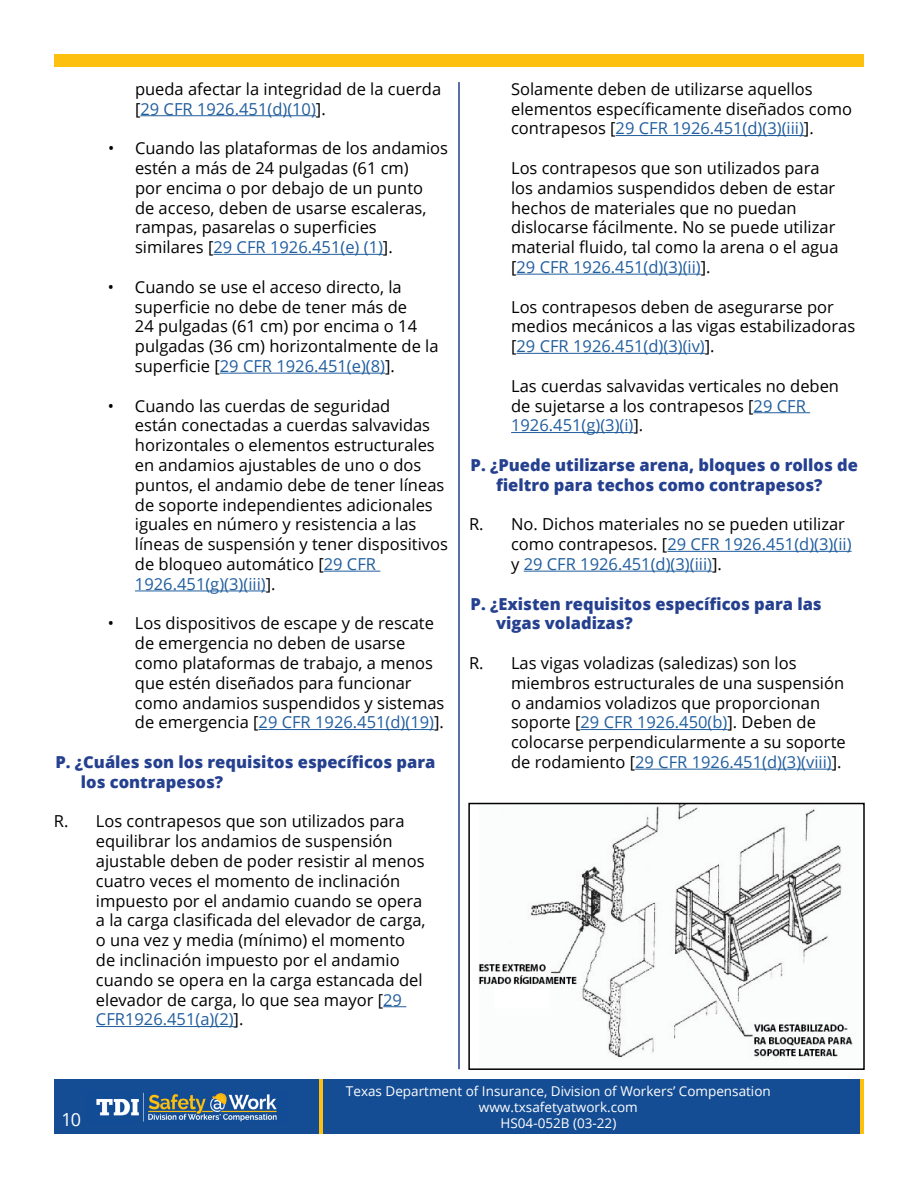
<style>
.page{position:relative;width:918px;height:1188px;background:#fff}
.page>*{position:absolute;margin:0;border:0;box-sizing:border-box;transform-origin:0 0}
.t1{font:18px "Open Sans";color:#fff}
.t2{font:16.5px/19.8px "Open Sans";color:#000}
.t3{font:800 16.5px/19.8px "Open Sans";color:#25408f}
.t4{font:13.5px/16.2px "Open Sans";color:#fff;text-align:center}
.s1{color:#215e9e}
</style>
<div class="page">
<img style="left:478px;top:806px;width:375px;height:252px">
<div style="left:468px;top:803px;width:397px;height:267px;border:2px solid #000"></div>
<div style="left:54px;top:1080px;width:810px;height:54px;background:#154d94"></div>
<img style="left:96px;top:1092px;width:181px;height:30px">
<hr style="left:860px;top:1080px;width:4px;height:54px;background:#fec00f">
<hr style="left:319px;top:1080px;width:4px;height:54px;background:#fec00f">
<hr style="left:458px;top:82px;width:2px;height:987px;background:#25408f">
<div style="left:54px;top:54px;width:810px;height:13px;background:#fec00f"></div>
<hr style="left:140px;top:115px;width:176px;height:1px;background:#215e9e">
<hr style="left:213px;top:254px;width:170px;height:1px;background:#215e9e">
<hr style="left:220px;top:373px;width:165px;height:1px;background:#215e9e">
<hr style="left:324px;top:571px;width:56px;height:1px;background:#215e9e">
<hr style="left:135px;top:591px;width:131px;height:1px;background:#215e9e">
<hr style="left:259px;top:729px;width:175px;height:1px;background:#215e9e">
<svg style="left:383px;top:1006px;width:23px;height:1px"></svg>
<hr style="left:96px;top:1026px;width:138px;height:1px;background:#215e9e">
<hr style="left:616px;top:135px;width:188px;height:1px;background:#215e9e">
<hr style="left:517px;top:274px;width:184px;height:1px;background:#215e9e">
<hr style="left:517px;top:353px;width:188px;height:1px;background:#215e9e">
<hr style="left:754px;top:412px;width:56px;height:1px;background:#215e9e">
<hr style="left:511px;top:432px;width:122px;height:1px;background:#215e9e">
<hr style="left:667px;top:551px;width:185px;height:1px;background:#215e9e">
<hr style="left:524px;top:571px;width:188px;height:1px;background:#215e9e">
<hr style="left:581px;top:729px;width:146px;height:1px;background:#215e9e">
<hr style="left:635px;top:769px;width:197px;height:1px;background:#215e9e">
<p class="t2" style="left:135px;top:78px;width:308px">pueda afectar la integridad de la cuerda [<span class="s1">29 CFR 1926.451(d)(10)</span>].</p>
<p class="t2" style="left:135px;top:138px;width:315px;text-indent:-27px">• Cuando las plataformas de los andamios estén a más de 24 pulgadas (61 cm)<br>por encima o por debajo de un punto<br>de acceso, deben de usarse escaleras, rampas, pasarelas o superficies similares [<span class="s1">29 CFR 1926.451(e) (1)</span>].</p>
<p class="t2" style="left:135px;top:276px;width:305px;text-indent:-27px">• Cuando se use el acceso directo, la superficie no debe de tener más de<br>24 pulgadas (61 cm) por encima o 14 pulgadas (36 cm) horizontalmente de la superficie [<span class="s1">29 CFR 1926.451(e)(8)</span>].</p>
<p class="t2" style="left:135px;top:395px;width:315px;text-indent:-27px">• Cuando las cuerdas de seguridad<br>están conectadas a cuerdas salvavidas horizontales o elementos estructurales en andamios ajustables de uno o dos puntos, el andamio debe de tener líneas de soporte independientes adicionales iguales en número y resistencia a las líneas de suspensión y tener dispositivos de bloqueo automático [<span class="s1">29 CFR 1926.451(g)(3)(iii)</span>].</p>
<p class="t2" style="left:135px;top:613px;width:311px;text-indent:-27px">• Los dispositivos de escape y de rescate de emergencia no deben de usarse como plataformas de trabajo, a menos que estén diseñados para funcionar como andamios suspendidos y sistemas de emergencia [<span class="s1">29 CFR 1926.451(d)(19)</span>].</p>
<p class="t3" style="left:81px;top:751px;width:356px;text-indent:-25px">P. ¿Cuáles son los requisitos específicos para los contrapesos?</p>
<p class="t2" style="left:96px;top:811px;width:331px;text-indent:-42px">R. Los contrapesos que son utilizados para equilibrar los andamios de suspensión ajustable deben de poder resistir al menos cuatro veces el momento de inclinación impuesto por el andamio cuando se opera a la carga clasificada del elevador de carga, o una vez y media (mínimo) el momento de inclinación impuesto por el andamio cuando se opera en la carga estancada del elevador de carga, lo que sea mayor [<span class="s1">29<br>CFR1926.451(a)(2)</span>].</p>
<p class="t2" style="left:511px;top:78px;width:342px">Solamente deben de utilizarse aquellos elementos específicamente diseñados como contrapesos [<span class="s1">29 CFR 1926.451(d)(3)(iii)</span>].</p>
<p class="t2" style="left:511px;top:158px;width:329px">Los contrapesos que son utilizados para los andamios suspendidos deben de estar hechos de materiales que no puedan dislocarse fácilmente. No se puede utilizar material fluido, tal como la arena o el agua [<span class="s1">29 CFR 1926.451(d)(3)(ii)</span>].</p>
<p class="t2" style="left:511px;top:296px;width:346px">Los contrapesos deben de asegurarse por medios mecánicos a las vigas estabilizadoras [<span class="s1">29 CFR 1926.451(d)(3)(iv)</span>].</p>
<p class="t2" style="left:511px;top:375px;width:330px">Las cuerdas salvavidas verticales no deben de sujetarse a los contrapesos [<span class="s1">29 CFR<br>1926.451(g)(3)(i)</span>].</p>
<p class="t3" style="left:496px;top:454px;width:363px;text-indent:-25px">P. ¿Puede utilizarse arena, bloques o rollos de fieltro para techos como contrapesos?</p>
<p class="t2" style="left:511px;top:514px;width:342px;text-indent:-42px">R. No. Dichos materiales no se pueden utilizar como contrapesos. [<span class="s1">29 CFR 1926.451(d)(3)(ii) </span>y <span class="s1">29 CFR 1926.451(d)(3)(iii)</span>].</p>
<p class="t3" style="left:496px;top:593px;width:327px;text-indent:-25px">P. ¿Existen requisitos específicos para las vigas voladizas?</p>
<p class="t2" style="left:511px;top:653px;width:336px;text-indent:-42px">R. Las vigas voladizas (saledizas) son los miembros estructurales de una suspensión o andamios voladizos que proporcionan soporte [<span class="s1">29 CFR 1926.450(b)</span>]. Deben de colocarse perpendicularmente a su soporte de rodamiento [<span class="s1">29 CFR 1926.451(d)(3)(viii)</span>].</p>
<p class="t4" style="left:346px;top:1082px;width:426px">Texas Department of Insurance, Division of Workers’ Compensation www.txsafetyatwork.com</p>
<p class="t1" style="left:62px;top:1107px;width:21px">10</p>
<p class="t4" style="left:501px;top:1115px;width:117px">HS04-052B (03-22)</p>
</div>
